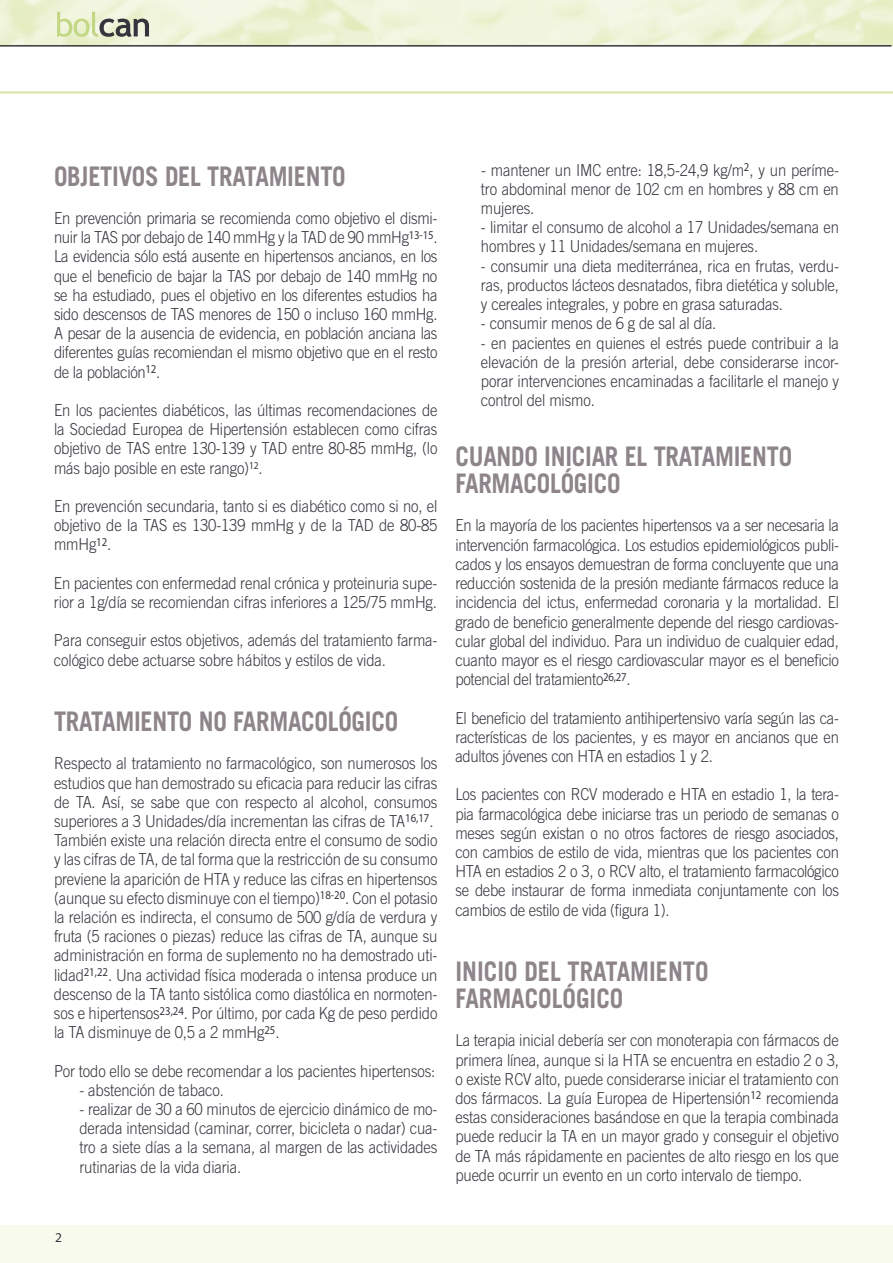
<style>
.page{position:relative;width:893px;height:1263px;background:#fff}
.page>*{position:absolute;margin:0;border:0;box-sizing:border-box;transform-origin:0 0}
.t1{font:700 27px/27px "Trade Gothic LT Std";letter-spacing:-.01em;color:#8e858b;scale:.9 1}
.t2{font:300 16.5px/19.2px "Trade Gothic LT Std";letter-spacing:-.01em;color:#38343d;text-align:justify;scale:.9 1}
.t3{font:13.5px "Myriad Pro";color:#38343d}
</style>
<div class="page">
<div style="left:0;top:1226px;width:893px;height:37px;background:#f8faed"></div>
<hr style="left:0;top:45px;width:891px;height:2px;background:#38343d">
<svg style="left:57px;top:12px;width:92px;height:25px"></svg>
<hr style="left:0;top:91px;width:893px;height:3px;background:#dae5a7">
<h1 class="t1" style="left:54px;top:162px;width:326px">OBJETIVOS DEL TRATAMIENTO</h1>
<p class="t2" style="left:54px;top:208px;width:428px">En prevención primaria se recomienda como objetivo el dismi&shy;nuir la TAS por debajo de 140 mmHg y la TAD de 90 mmHg<sup>13-15</sup>.<br>La evidencia sólo está ausente en hipertensos ancianos, en los que el beneficio de bajar la TAS por debajo de 140 mmHg no se ha estudiado, pues el objetivo en los diferentes estudios ha sido descensos de TAS menores de 150 o incluso 160 mmHg.<br>A pesar de la ausencia de evidencia, en población anciana las diferentes guías recomiendan el mismo objetivo que en el resto de la población<sup>12</sup>.</p>
<p class="t2" style="left:54px;top:400px;width:428px">En los pacientes diabéticos, las últimas recomendaciones de la Sociedad Europea de Hipertensión establecen como cifras objetivo de TAS entre 130-139 y TAD entre 80-85 mmHg, (lo más bajo posible en este rango)<sup>12</sup>.</p>
<p class="t2" style="left:54px;top:496px;width:428px">En prevención secundaria, tanto si es diabético como si no, el objetivo de la TAS es 130-139 mmHg y de la TAD de 80-85 mmHg<sup>12</sup>.</p>
<p class="t2" style="left:54px;top:573px;width:428px">En pacientes con enfermedad renal crónica y proteinuria supe&shy;rior a 1g/día se recomiendan cifras inferiores a 125/75 mmHg.</p>
<p class="t2" style="left:54px;top:631px;width:428px">Para conseguir estos objetivos, además del tratamiento farma&shy;cológico debe actuarse sobre hábitos y estilos de vida.</p>
<h1 class="t1" style="left:54px;top:707px;width:384px">TRATAMIENTO NO FARMACOLÓGICO</h1>
<p class="t2" style="left:54px;top:754px;width:428px;text-align:left">Respecto al tratamiento no farmacológico, son numerosos los estudios que han demostrado su eficacia para reducir las cifras de TA. Así, se sabe que con respecto al alcohol, consumos superiores a 3 Unidades/día incrementan las cifras de TA<sup>16,17</sup>.<br>También existe una relación directa entre el consumo de sodio y las cifras de TA, de tal forma que la restricción de su consumo previene la aparición de HTA y reduce las cifras en hipertensos (aunque su efecto disminuye con el tiempo)<sup>18-20</sup>. Con el potasio la relación es indirecta, el consumo de 500 g/día de verdura y fruta (5 raciones o piezas) reduce las cifras de TA, aunque su administración en forma de suplemento no ha demostrado uti&shy;lidad<sup>21,22</sup>. Una actividad física moderada o intensa produce un descenso de la TA tanto sistólica como diastólica en normoten&shy;sos e hipertensos<sup>23,24</sup>. Por último, por cada Kg de peso perdido la TA disminuye de 0,5 a 2 mmHg<sup>25</sup>.</p>
<p class="t2" style="left:54px;top:1061px;width:425px">Por todo ello se debe recomendar a los pacientes hipertensos:</p>
<p class="t2" style="left:80px;top:1080px;width:162px">- abstención de tabaco.</p>
<p class="t2" style="left:80px;top:1099px;width:399px">- realizar de 30 a 60 minutos de ejercicio dinámico de mo&shy;derada intensidad (caminar, correr, bicicleta o nadar) cua&shy;tro a siete días a la semana, al margen de las actividades rutinarias de la vida diaria.</p>
<p class="t2" style="left:481px;top:160px;width:399px">- mantener un IMC entre: 18,5-24,9 kg/m<sup>2</sup>, y un períme&shy;tro abdominal menor de 102 cm en hombres y 88 cm en mujeres.</p>
<p class="t2" style="left:481px;top:218px;width:399px">- limitar el consumo de alcohol a 17 Unidades/semana en hombres y 11 Unidades/semana en mujeres.</p>
<p class="t2" style="left:481px;top:256px;width:399px">- consumir una dieta mediterránea, rica en frutas, verdu&shy;ras, productos lácteos desnatados, fibra dietética y soluble, y cereales integrales, y pobre en grasa saturadas.</p>
<p class="t2" style="left:481px;top:314px;width:263px">- consumir menos de 6 g de sal al día.</p>
<p class="t2" style="left:481px;top:333px;width:399px">- en pacientes en quienes el estrés puede contribuir a la elevación de la presión arterial, debe considerarse incor&shy;porar intervenciones encaminadas a facilitarle el manejo y control del mismo.</p>
<h1 class="t1" style="left:455px;top:442px;width:376px">CUANDO INICIAR EL TRATAMIENTO<br>FARMACOLÓGICO</h1>
<p class="t2" style="left:455px;top:516px;width:428px">En la mayoría de los pacientes hipertensos va a ser necesaria la intervención farmacológica. Los estudios epidemiológicos publi&shy;cados y los ensayos demuestran de forma concluyente que una reducción sostenida de la presión mediante fármacos reduce la incidencia del ictus, enfermedad coronaria y la mortalidad. El grado de beneficio generalmente depende del riesgo cardiovas&shy;cular global del individuo. Para un individuo de cualquier edad, cuanto mayor es el riesgo cardiovascular mayor es el beneficio potencial del tratamiento<sup>26,27</sup>.</p>
<p class="t2" style="left:455px;top:708px;width:428px">El beneficio del tratamiento antihipertensivo varía según las ca&shy;racterísticas de los pacientes, y es mayor en ancianos que en adultos jóvenes con HTA en estadios 1 y 2.</p>
<p class="t2" style="left:455px;top:785px;width:428px">Los pacientes con RCV moderado e HTA en estadio 1, la tera&shy;pia farmacológica debe iniciarse tras un periodo de semanas o meses según existan o no otros factores de riesgo asociados, con cambios de estilo de vida, mientras que los pacientes con HTA en estadios 2 o 3, o RCV alto, el tratamiento farmacológico se debe instaurar de forma inmediata conjuntamente con los cambios de estilo de vida (figura 1).</p>
<h1 class="t1" style="left:455px;top:957px;width:283px">INICIO DEL TRATAMIENTO<br>FARMACOLÓGICO</h1>
<p class="t2" style="left:455px;top:1031px;width:428px">La terapia inicial debería ser con monoterapia con fármacos de primera línea, aunque si la HTA se encuentra en estadio 2 o 3, o existe RCV alto, puede considerarse iniciar el tratamiento con dos fármacos. La guía Europea de Hipertensión<sup>12</sup> recomienda estas consideraciones basándose en que la terapia combinada puede reducir la TA en un mayor grado y conseguir el objetivo de TA más rápidamente en pacientes de alto riesgo en los que puede ocurrir un evento en un corto intervalo de tiempo.</p>
<p class="t3" style="left:55px;top:1229px;width:8px">2</p>
</div>
